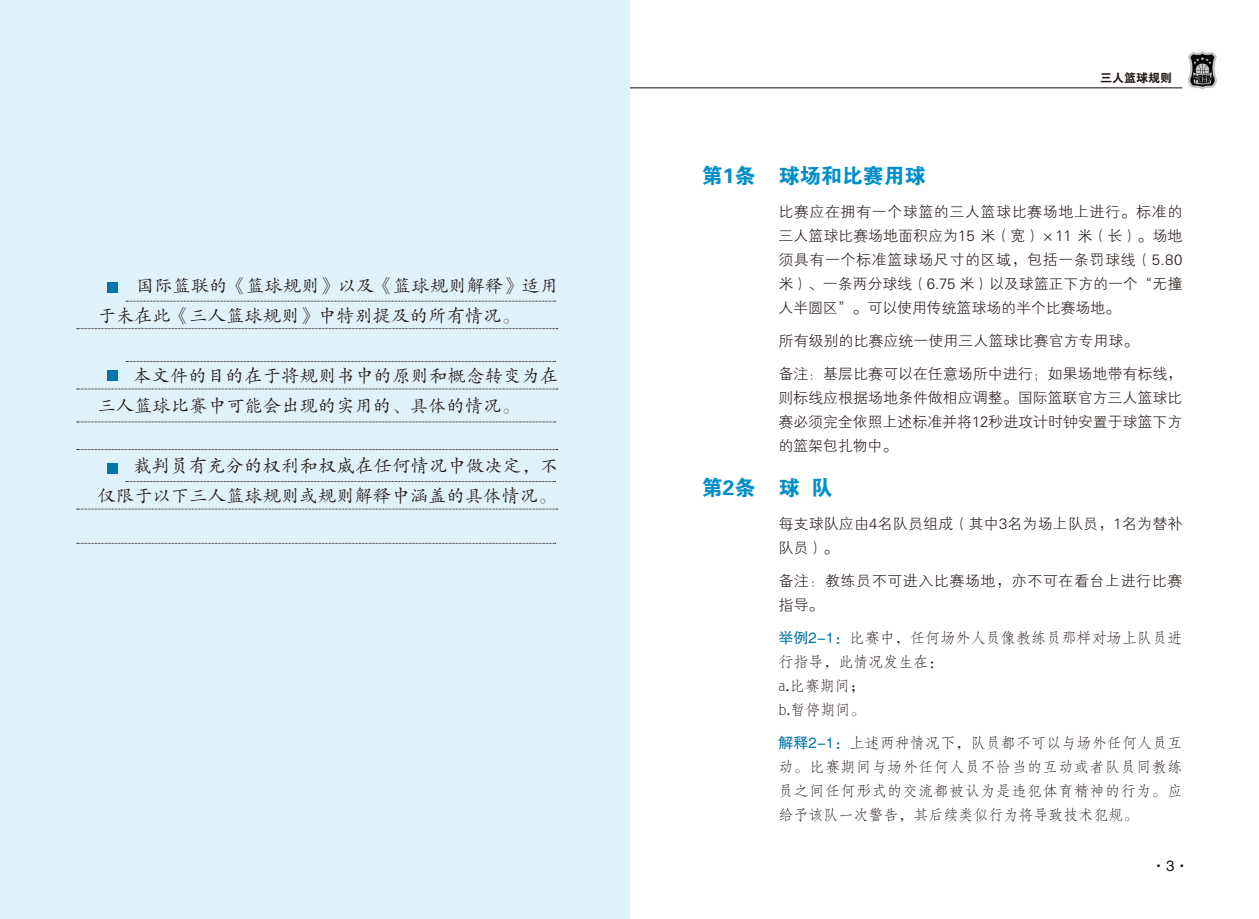
<style>
.page{position:relative;width:1259px;height:919px;background:#fff}
.page>*{position:absolute;margin:0;border:0;box-sizing:border-box;transform-origin:0 0}
.t1{font:21px "FZDHTJW GB1 0";color:#008dcb}
.t2{font:18px/30px "FZKTJW GB1 0";letter-spacing:.02em;color:#231916}
.t3{font:15px/24px "FZXH1 JW GB1 0";color:#231916;text-align:justify}
.t4{font:15px/24px "FZFSJW GB1 0";letter-spacing:.01em;color:#231916}
.t5{font:15px/24px "FZXH1 JW GB1 0";letter-spacing:.035em;color:#231916}
.t6{font:15px "FZHTJW GB1 0";color:#231916}
.t7{font:12px "FZDHTJW GB1 0";color:#231916}
.s1{font-family:"FZHTJW GB1 0";color:#0075a9}
</style>
<div class="page">
<hr style="left:629px;top:87px;width:553px;height:1px;background:#231916">
<img style="left:1188px;top:51px;width:29px;height:39px">
<div style="left:0;top:0;width:629px;height:918px;background:#dff2fc"></div>
<svg style="left:126px;top:301px;width:430px;height:1px"></svg>
<svg style="left:77px;top:328px;width:481px;height:1px"></svg>
<svg style="left:126px;top:361px;width:430px;height:1px"></svg>
<svg style="left:77px;top:388px;width:481px;height:1px"></svg>
<svg style="left:77px;top:421px;width:479px;height:1px"></svg>
<svg style="left:77px;top:449px;width:481px;height:1px"></svg>
<svg style="left:126px;top:481px;width:430px;height:1px"></svg>
<svg style="left:77px;top:508px;width:481px;height:1px"></svg>
<svg style="left:77px;top:543px;width:479px;height:1px"></svg>
<div style="left:107px;top:463px;width:10px;height:11px;background:#0075a9"></div>
<div style="left:107px;top:370px;width:10px;height:10px;background:#0075a9"></div>
<div style="left:107px;top:282px;width:10px;height:10px;background:#0075a9"></div>
<p class="t2" style="left:98px;top:271px;width:462px;text-indent:38px">国际篮联的《篮球规则》以及《篮球规则解释》适用于未在此《三人篮球规则》中特别提及的所有情况。</p>
<p class="t2" style="left:98px;top:361px;width:462px;text-indent:36px">本文件的目的在于将规则书中的原则和概念转变为在三人篮球比赛中可能会出现的实用的、具体的情况。</p>
<p class="t2" style="left:98px;top:451px;width:462px;text-align:right">裁判员有充分的权利和权威在任何情况中做决定，不<br>仅限于以下三人篮球规则或规则解释中涵盖的具体情况。</p>
<p class="t7" style="left:1100px;top:71px;width:73px">三人篮球规则</p>
<h1 class="t1" style="left:702px;top:164px;width:225px">第1条 球场和比赛用球</h1>
<p class="t3" style="left:778px;top:200px;width:406px">比赛应在拥有一个球篮的三人篮球比赛场地上进行。标准的三人篮球比赛场地面积应为15 米（宽）×11 米（长）。场地须具有一个标准篮球场尺寸的区域，包括一条罚球线（5.80米）、一条两分球线（6.75 米）以及球篮正下方的一个“无撞人半圆区”。可以使用传统篮球场的半个比赛场地。</p>
<p class="t3" style="left:778px;top:329px;width:361px">所有级别的比赛应统一使用三人篮球比赛官方专用球。</p>
<p class="t3" style="left:778px;top:362px;width:405px">备注：基层比赛可以在任意场所中进行；如果场地带有标线，则标线应根据场地条件做相应调整。国际篮联官方三人篮球比赛必须完全依照上述标准并将12秒进攻计时钟安置于球篮下方的篮架包扎物中。</p>
<h1 class="t1" style="left:702px;top:476px;width:132px">第2条 球 队</h1>
<p class="t3" style="left:778px;top:512px;width:406px">每支球队应由4名队员组成（其中3名为场上队员，1名为替补队员）。</p>
<p class="t5" style="left:778px;top:569px;width:405px">备注：教练员不可进入比赛场地，亦不可在看台上进行比赛指导。</p>
<p class="t4" style="left:778px;top:626px;width:405px"><span class="s1">举例2-1：</span>比赛中，任何场外人员像教练员那样对场上队员进行指导，此情况发生在：<br>a.比赛期间；<br>b.暂停期间。</p>
<p class="t4" style="left:778px;top:731px;width:405px;text-align:justify"><span class="s1">解释2-1：</span>上述两种情况下，队员都不可以与场外任何人员互动。比赛期间与场外任何人员不恰当的互动或者队员同教练员之间任何形式的交流都被认为是违犯体育精神的行为。应给予该队一次警告，其后续类似行为将导致技术犯规。</p>
<p class="t6" style="left:1151px;top:857px;width:40px">·3·</p>
</div>
